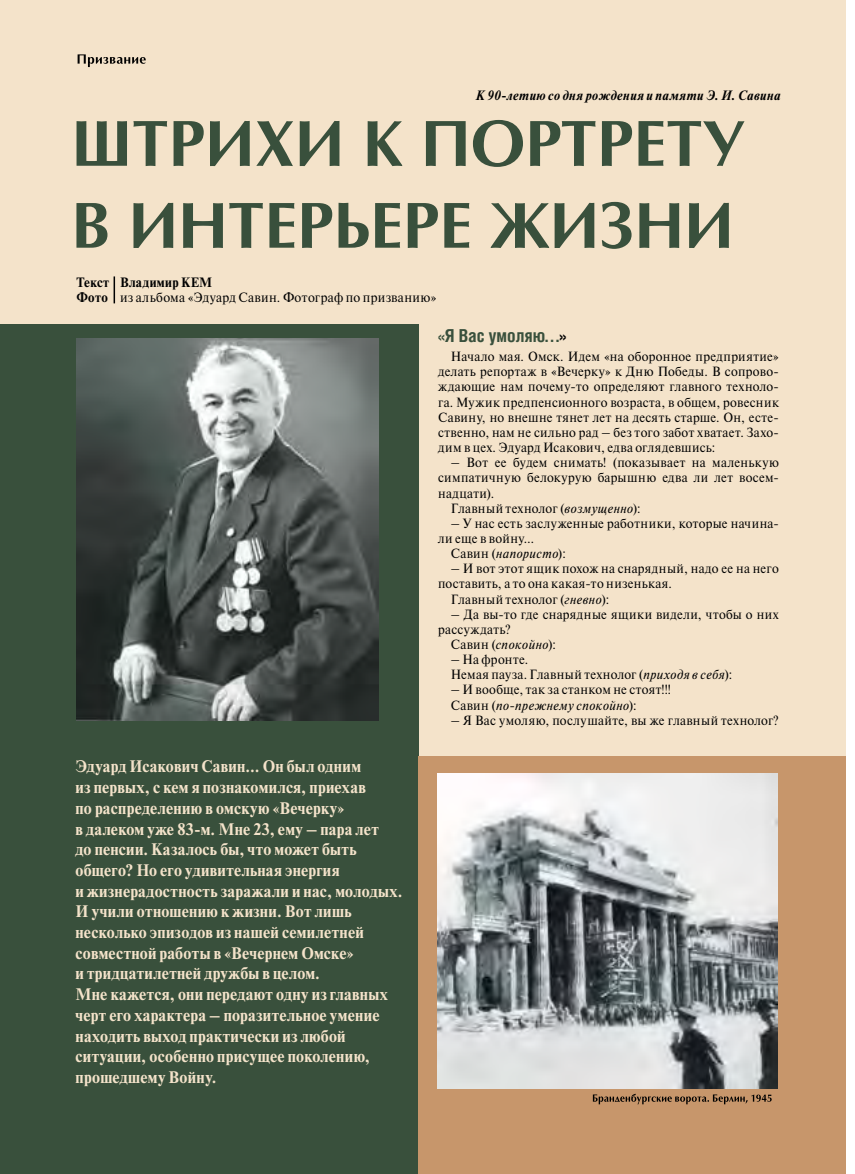
<style>
.page{position:relative;width:855px;height:1174px;background:#f4e3ca}
.page>*{position:absolute;margin:0;border:0;box-sizing:border-box;transform-origin:0 0}
.t1{font:700 17.85px "Helios Cond";color:#39503c}
.t2{font:700 15.75px/20.7px "Newton C";letter-spacing:.015em;color:#f4e3ca;scale:.95 1}
.t3{font:12.75px/15.5px "Newton C";letter-spacing:.025em;color:#000;scale:.95 1}
.t4{font:italic 700 12.75px "Newton C";letter-spacing:.04em;color:#000;scale:.95 1}
.t5{font:12.6px/15.1px "Newton C";letter-spacing:.025em;color:#000;scale:.95 1}
.t6{font:italic 12.6px "Newton C";letter-spacing:.04em;color:#000;scale:.95 1}
.s1{font-weight:700}
.s2{color:#000}
.s3{font-style:italic}
.s4{font-style:normal}
</style>
<div class="page">
<div style="left:0;top:324px;width:418px;height:850px;background:#39503c"></div>
<svg style="left:78px;top:54px;width:68px;height:13px"></svg>
<svg style="left:76px;top:202px;width:653px;height:47px"></svg>
<svg style="left:77px;top:120px;width:667px;height:47px"></svg>
<div style="left:418px;top:756px;width:437px;height:418px;background:#c7966b"></div>
<svg style="left:114px;top:276px;width:1px;height:27px"></svg>
<img style="left:77px;top:338px;width:301px;height:382px">
<img style="left:437px;top:773px;width:340px;height:315px">
<svg style="left:593px;top:1093px;width:178px;height:11px"></svg>
<div style="left:846px;top:0;width:9px;height:1174px;background:#fff"></div>
<p class="t4" style="left:475px;top:88px;width:323px">К 90-летию со дня рождения и памяти Э. И. Савина</p>
<p class="t3" style="left:77px;top:274px;width:380px"><span class="s1">Текст Владимир КЕМ<br>Фото</span> из альбома «Эдуард Савин. Фотограф по призванию»</p>
<p class="t2" style="left:76px;top:756px;width:345px">Эдуард Исакович Савин… Он был одним<br>из первых, с кем я познакомился, приехав<br>по распределению в омскую «Вечерку»<br>в далеком уже 83-м. Мне 23, ему – пара лет<br>до пенсии. Казалось бы, что может быть общего? Но его удивительная энергия<br>и жизнерадостность заражали и нас, молодых.<br>И учили отношению к жизни. Вот лишь несколько эпизодов из нашей семилетней совместной работы в «Вечернем Омске»<br>и тридцатилетней дружбы в целом.<br>Мне кажется, они передают одну из главных черт его характера – поразительное умение находить выход практически из любой ситуации, особенно присущее поколению, прошедшему Войну.</p>
<h1 class="t1" style="left:438px;top:325px;width:130px">«Я Вас умоляю…<span class="s2">»</span></h1>
<p class="t5" style="left:438px;top:349px;width:360px;text-align:justify;text-indent:13px">Начало мая. Омск. Идем «на оборонное предприятие» делать репортаж в «Вечерку» к Дню Победы. В сопрово&shy;ждающие нам почему-то определяют главного техноло&shy;га. Мужик предпенсионного возраста, в общем, ровесник Савину, но внешне тянет лет на десять старше. Он, есте&shy;ственно, нам не сильно рад – без того забот хватает. Захо&shy;дим в цех. Эдуард Исакович, едва оглядевшись:</p>
<p class="t5" style="left:451px;top:455px;width:347px">– Вот ее будем снимать! (показывает на маленькую</p>
<p class="t5" style="left:438px;top:470px;width:360px">симпатичную белокурую барышню едва ли лет восем-</p>
<p class="t5" style="left:438px;top:485px;width:61px">надцати).</p>
<p class="t5" style="left:451px;top:500px;width:201px">Главный технолог (<span class="s3">возмущенно</span>):</p>
<p class="t5" style="left:451px;top:516px;width:347px">– У нас есть заслуженные работники, которые начина-</p>
<p class="t5" style="left:438px;top:531px;width:103px">ли еще в войну…</p>
<p class="t6" style="left:451px;top:546px;width:122px"><span class="s4">Савин (</span>напористо<span class="s4">):</span></p>
<p class="t5" style="left:451px;top:561px;width:347px">– И вот этот ящик похож на снарядный, надо ее на него</p>
<p class="t5" style="left:438px;top:576px;width:248px">поставить, а то она какая-то низенькая.</p>
<p class="t5" style="left:451px;top:591px;width:168px">Главный технолог (<span class="s3">гневно</span>):</p>
<p class="t5" style="left:451px;top:606px;width:347px">– Да вы-то где снарядные ящики видели, чтобы о них</p>
<p class="t5" style="left:438px;top:622px;width:78px">рассуждать?</p>
<p class="t5" style="left:451px;top:637px;width:112px">Савин (<span class="s3">спокойно</span>):</p>
<p class="t5" style="left:451px;top:652px;width:298px">– На фронте.<br>Немая пауза. Главный технолог (<span class="s3">приходя в себя</span>):</p>
<p class="t5" style="left:451px;top:682px;width:233px">– И вообще, так за станком не стоят!!!<br>Савин (<span class="s3">по-прежнему спокойно</span>):</p>
<p class="t5" style="left:451px;top:712px;width:347px">– Я Вас умоляю, послушайте, вы же главный технолог?</p>
</div>
